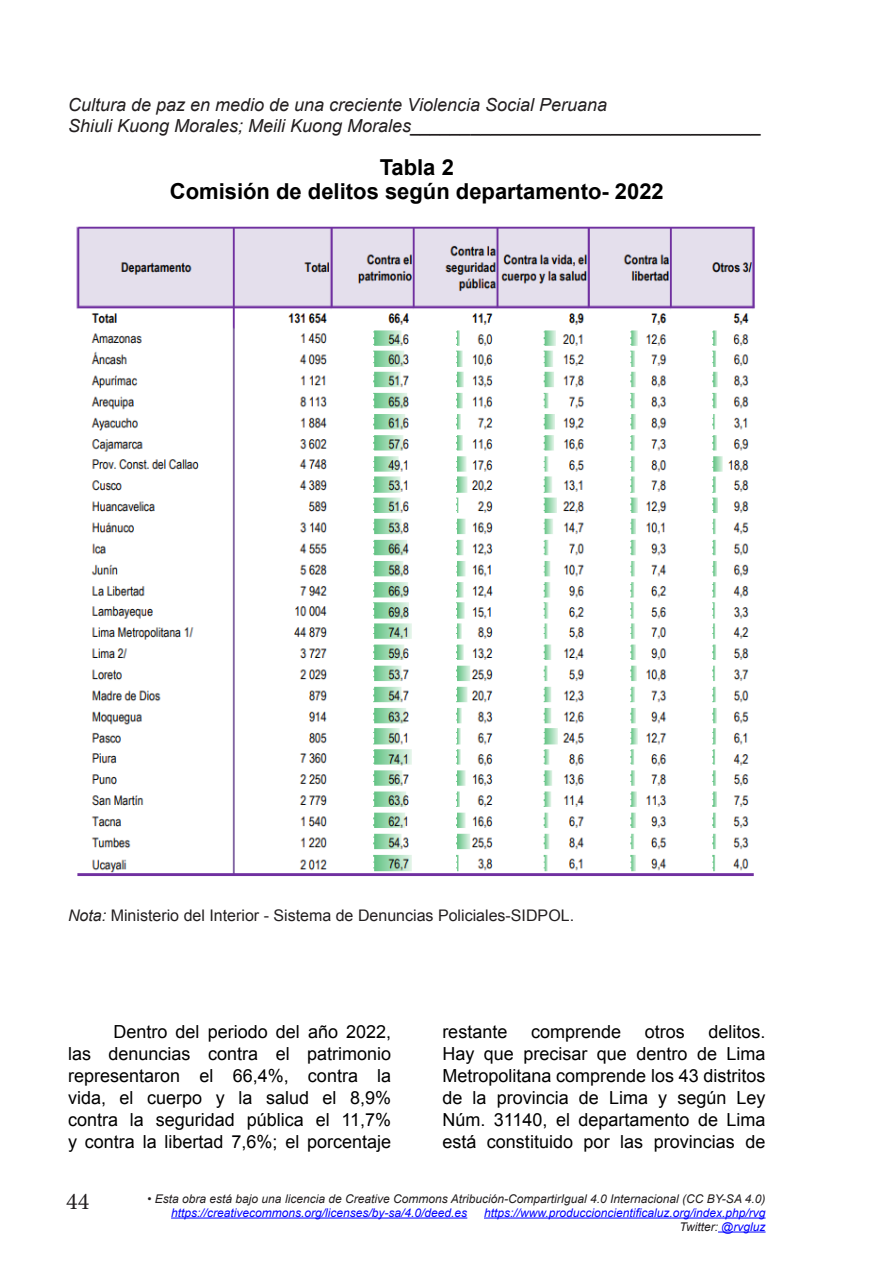
<style>
.page{position:relative;width:879px;height:1276px;background:#fff}
.page>*{position:absolute;margin:0;border:0;box-sizing:border-box;transform-origin:0 0}
.t1{font:24px "Minion Pro";color:#231f20}
.TITULOS_GRAFICOS_Y_T{font:700 22px "Arial";color:#000}
.PARRAFOS_TEXTO{font:18px/22px "Arial";color:#000;text-align:justify}
.t2{font:italic 18px/21.6px "Arial";color:#231f20}
.t3{font:16px "Arial";color:#231f20}
.t4{font:italic 12px/14px "Arial";color:#00f;text-align:right}
.t5{font:italic 12px "Arial";color:#231f20}
.s1{font-style:italic}
.s2{color:#231f20}
</style>
<div class="page">
<hr style="left:171px;top:1217px;width:296px;height:1px;background:#00f">
<hr style="left:484px;top:1217px;width:281px;height:1px;background:#00f">
<hr style="left:718px;top:1231px;width:47px;height:1px;background:#00f">
<img style="left:76px;top:226px;width:680px;height:650px">
<p class="t2" style="left:68px;top:94px;width:695px">Cultura de paz en medio de una creciente Violencia Social Peruana<br>Shiuli Kuong Morales; Meili Kuong Morales___________________________________</p>
<p class="TITULOS_GRAFICOS_Y_T" style="left:380px;top:152px;width:76px">Tabla 2</p>
<p class="TITULOS_GRAFICOS_Y_T" style="left:170px;top:176px;width:495px">Comisión de delitos según departamento- 2022</p>
<p class="t3" style="left:68px;top:904px;width:507px"><span class="s1">Nota:</span> Ministerio del Interior - Sistema de Denuncias Policiales-SIDPOL.</p>
<p class="PARRAFOS_TEXTO" style="left:68px;top:1020px;width:325px;text-indent:45px">Dentro del periodo del año 2022, las denuncias contra el patrimonio representaron el 66,4%, contra la vida, el cuerpo y la salud el 8,9% contra la seguridad pública el 11,7% y contra la libertad 7,6%; el porcentaje</p>
<p class="PARRAFOS_TEXTO" style="left:442px;top:1020px;width:67px">restante</p>
<p class="PARRAFOS_TEXTO" style="left:531px;top:1020px;width:92px">comprende</p>
<p class="PARRAFOS_TEXTO" style="left:645px;top:1020px;width:42px">otros</p>
<p class="PARRAFOS_TEXTO" style="left:442px;top:1020px;width:325px;text-indent:266px">delitos.<br>Hay que precisar que dentro de Lima Metropolitana comprende los 43 distritos de la provincia de Lima y según Ley Núm. 31140, el departamento de Lima está constituido por las provincias de</p>
<h1 class="t1" style="left:66px;top:1185px;width:25px">44</h1>
<p class="t5" style="left:147px;top:1190px;width:620px">• Esta obra está bajo una licencia de Creative Commons Atribución-CompartirIgual 4.0 Internacional (CC BY-SA 4.0)</p>
<p class="t4" style="left:171px;top:1205px;width:298px">https://creativecommons.org/licenses/by-sa/4.0/deed.es</p>
<p class="t4" style="left:484px;top:1205px;width:283px">https://www.produccioncientificaluz.org/index.php/rvg<br><span class="s2">Twitter:</span> @rvgluz</p>
</div>
